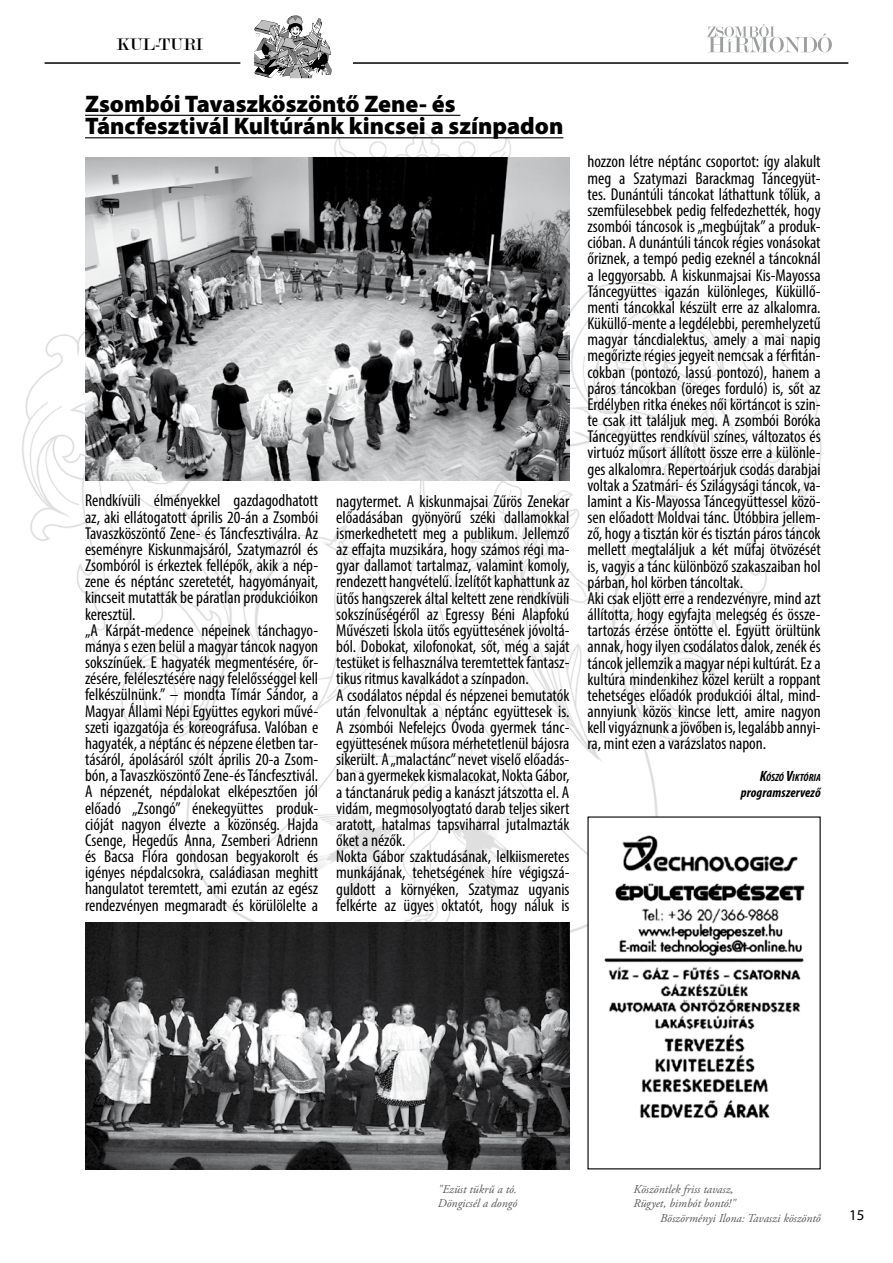
<style>
.page{position:relative;width:893px;height:1263px;background:#fff}
.page>*{position:absolute;margin:0;border:0;box-sizing:border-box;transform-origin:0 0}
.t1{font:900 24px/22.5px "Myriad Pro";color:#000}
.t2{font:18px "Modern";letter-spacing:.01em;color:#000}
.t3{font:condensed 17.25px/16.2px "Myriad Pro";color:#000}
.t4{font:15px "Myriad Pro";color:#000}
.t5{font:italic 700 condensed 13.5px "Myriad Pro";letter-spacing:.01em;color:#000}
.t6{font:italic 12px/14.4px "Adobe Garamond Pro";color:#58585a}
.t7{font:italic 700 condensed 10.5px "Myriad Pro";color:#000}
.s1{font-size:15px}
</style>
<div class="page">
<img style="left:22px;top:114px;width:800px;height:819px">
<svg style="left:254px;top:16px;width:78px;height:63px"></svg>
<hr style="left:353px;top:62px;width:495px;height:2px;background:#000">
<hr style="left:45px;top:62px;width:195px;height:2px;background:#000">
<svg style="left:707px;top:24px;width:125px;height:28px"></svg>
<hr style="left:85px;top:115px;width:375px;height:1px;background:#000">
<hr style="left:85px;top:137px;width:478px;height:1px;background:#000">
<div style="left:588px;top:817px;width:232px;height:352px;background:#fff"></div>
<img style="left:604px;top:835px;width:201px;height:284px">
<img style="left:85px;top:923px;width:485px;height:246px">
<img style="left:85px;top:157px;width:485px;height:323px">
<p class="t2" style="left:116px;top:35px;width:78px">KUL-TURI</p>
<h1 class="t1" style="left:85px;top:92px;width:480px">Zsombói Tavaszköszöntő Zene- és<br>Táncfesztivál Kultúránk kincsei a színpadon</h1>
<p class="t3" style="left:85px;top:492px;width:235px">Rendkívüli élményekkel gazdagodhatott az, aki ellátogatott április 20-án a Zsombói Tavaszköszöntő Zene- és Táncfesztiválra. Az eseményre Kiskunmajsáról, Szatymazról és Zsombóról is érkeztek fellépők, akik a nép&shy;zene és néptánc szeretetét, hagyományait, kincseit mutatták be páratlan produkcióikon keresztül.<br>„A Kárpát-medence népeinek tánchagyo&shy;mánya s ezen belül a magyar táncok nagyon sokszínűek. E hagyaték megmentésére, őr&shy;zésére, felélesztésére nagy felelősséggel kell felkészülnünk.” – mondta Tímár Sándor, a Magyar Állami Népi Együttes egykori művé&shy;szeti igazgatója és koreográfusa. Valóban e hagyaték, a néptánc és népzene életben tar&shy;tásáról, ápolásáról szólt április 20-a Zsom&shy;bón, a Tavaszköszöntő Zene-és Táncfesztivál.<br>A népzenét, népdalokat elképesztően jól előadó „Zsongó” énekegyüttes produk&shy;cióját nagyon élvezte a közönség. Hajda Csenge, Hegedűs Anna, Zsemberi Adrienn és Bacsa Flóra gondosan begyakorolt és igényes népdalcsokra, családiasan meghitt hangulatot teremtett, ami ezután az egész rendezvényen megmaradt és körülölelte a</p>
<p class="t3" style="left:336px;top:493px;width:235px">nagytermet. A kiskunmajsai Zűrös Zenekar előadásában gyönyörű széki dallamokkal ismerkedhetett meg a publikum. Jellemző az effajta muzsikára, hogy számos régi ma&shy;gyar dallamot tartalmaz, valamint komoly, rendezett hangvételű. Ízelítőt kaphattunk az ütős hangszerek által keltett zene rendkívüli sokszínűségéről az Egressy Béni Alapfokú Művészeti Iskola ütős együttesének jóvoltá&shy;ból. Dobokat, xilofonokat, sőt, még a saját testüket is felhasználva teremtettek fantasz&shy;tikus ritmus kavalkádot a színpadon.<br>A csodálatos népdal és népzenei bemutatók után felvonultak a néptánc együttesek is.<br>A zsombói Nefelejcs Óvoda gyermek tánc&shy;együttesének műsora mérhetetlenül bájosra sikerült. A „malactánc” nevet viselő előadás&shy;ban a gyermekek kismalacokat, Nokta Gábor, a tánctanáruk pedig a kanászt játszotta el. A vidám, megmosolyogtató darab teljes sikert aratott, hatalmas tapsviharral jutalmazták őket a nézők.<br>Nokta Gábor szaktudásának, lelkiismeretes munkájának, tehetségének híre végigszá&shy;guldott a környéken, Szatymaz ugyanis felkérte az ügyes oktatót, hogy náluk is</p>
<p class="t3" style="left:587px;top:153px;width:235px">hozzon létre néptánc csoportot: így alakult meg a Szatymazi Barackmag Táncegyüt&shy;tes. Dunántúli táncokat láthattunk tőlük, a szemfülesebbek pedig felfedezhették, hogy zsombói táncosok is „megbújtak” a produk&shy;cióban. A dunántúli táncok régies vonásokat őriznek, a tempó pedig ezeknél a táncoknál a leggyorsabb. A kiskunmajsai Kis-Mayossa Táncegyüttes igazán különleges, Küküllő&shy;menti táncokkal készült erre az alkalomra.<br>Küküllő-mente a legdélebbi, peremhelyzetű magyar táncdialektus, amely a mai napig megőrizte régies jegyeit nemcsak a férfitán&shy;cokban (pontozó, lassú pontozó), hanem a páros táncokban (öreges forduló) is, sőt az Erdélyben ritka énekes női körtáncot is szin&shy;te csak itt találjuk meg. A zsombói Boróka Táncegyüttes rendkívül színes, változatos és virtuóz műsort állított össze erre a különle&shy;ges alkalomra. Repertoárjuk csodás darabjai voltak a Szatmári- és Szilágysági táncok, va&shy;lamint a Kis-Mayossa Táncegyüttessel közö&shy;sen előadott Moldvai tánc. Utóbbira jellem&shy;ző, hogy a tisztán kör és tisztán páros táncok mellett megtaláljuk a két műfaj ötvözését is, vagyis a tánc különböző szakaszaiban hol párban, hol körben táncoltak.<br>Aki csak eljött erre a rendezvényre, mind azt állította, hogy egyfajta melegség és össze&shy;tartozás érzése öntötte el. Együtt örültünk annak, hogy ilyen csodálatos dalok, zenék és táncok jellemzik a magyar népi kultúrát. Ez a kultúra mindenkihez közel került a roppant tehetséges előadók produkciói által, mind&shy;annyiunk közös kincse lett, amire nagyon kell vigyáznunk a jövőben is, legalább annyi&shy;ra, mint ezen a varázslatos napon.</p>
<p class="t7" style="left:760px;top:771px;width:62px"><span class="s1">K</span>ÓSZÓ <span class="s1">V</span>IKTÓRIA</p>
<p class="t5" style="left:741px;top:784px;width:81px">programszervező</p>
<p class="t6" style="left:438px;top:1182px;width:81px">"Ezüst tükrű a tó.<br>Döngicsél a dongó</p>
<p class="t6" style="left:634px;top:1182px;width:101px">Köszöntlek friss tavasz,</p>
<p class="t6" style="left:634px;top:1197px;width:104px">Rügyet, bimbót bontó!"</p>
<p class="t6" style="left:660px;top:1211px;width:162px">Böszörményi Ilona: Tavaszi köszöntő</p>
<p class="t4" style="left:849px;top:1206px;width:17px">15</p>
</div>
